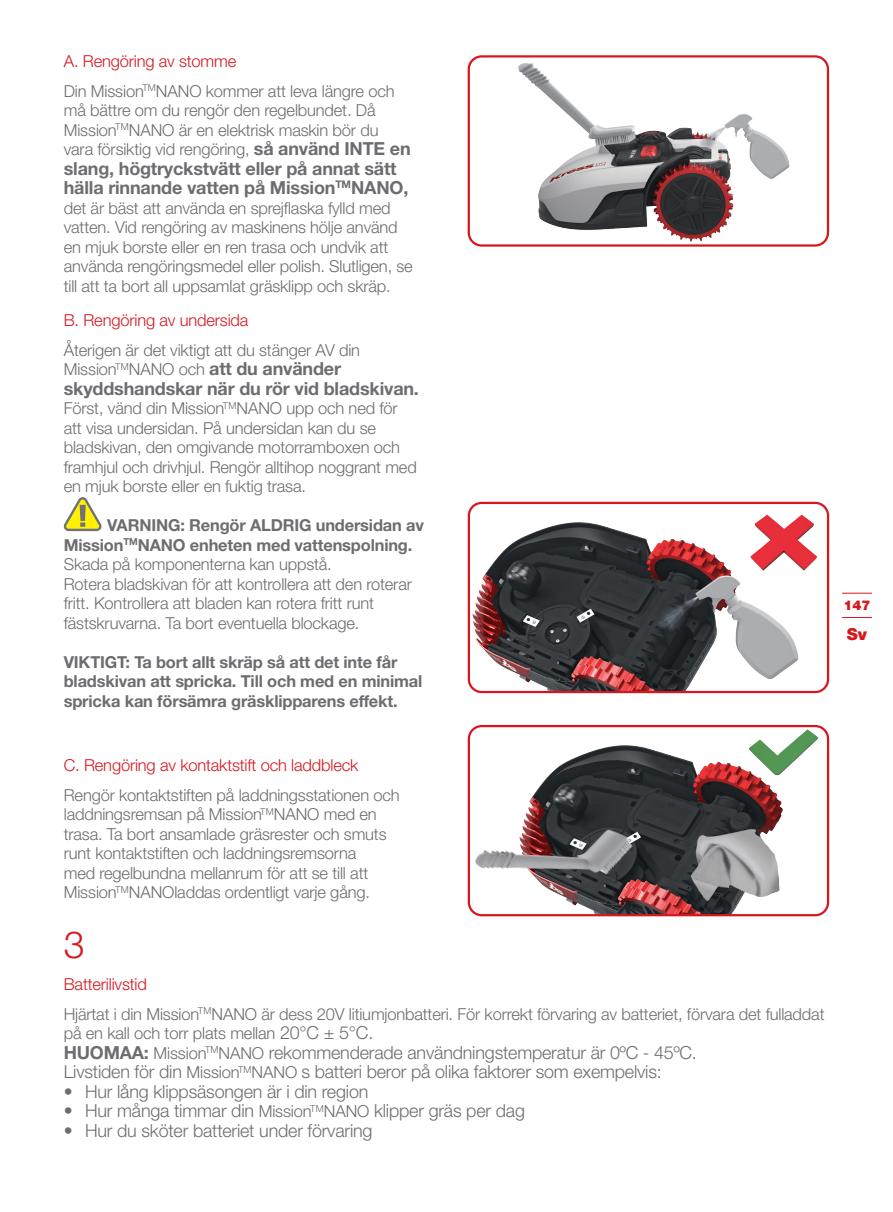
<style>
.page{position:relative;width:893px;height:1212px;background:#fff}
.page>*{position:absolute;margin:0;border:0;box-sizing:border-box;transform-origin:0 0}
.t1{font:300 37.5px "Helvetica Neue LT Std";color:#d7171f}
.t2{font:300 18px "Helvetica Neue LT Std";letter-spacing:-.01em;color:#6c6d70}
.t3{font:700 18px/19.5px "Helvetica Neue LT Std";letter-spacing:-.01em;color:#6c6d70}
.t4{font:300 16.5px/19.5px "Helvetica Neue LT Std";letter-spacing:-.01em;color:#6c6d70}
.t5{font:700 16.5px/19.5px "Helvetica Neue LT Std";letter-spacing:-.01em;color:#6c6d70}
.t6{font:300 16.5px "Helvetica Neue LT Std";letter-spacing:-.01em;color:#d7171f}
.t7{font:900 16.5px "Helvetica Neue LT Std";color:#d7171f}
.t8{font:900 13.5px "Helvetica Neue LT Std";color:#d7171f}
.s1{font-weight:700;font-size:18px}
.s2{font-weight:300}
.s3{font-size:18px}
.s4{font-weight:700}
.s5{font-size:16.5px}
.s6{font-family:"Univers";font-weight:900}
</style>
<div class="page">
<hr style="left:842px;top:617px;width:30px;height:1px;background:#d7171f">
<hr style="left:842px;top:593px;width:30px;height:1px;background:#d7171f">
<img style="left:524px;top:745px;width:259px;height:168px">
<div style="left:468px;top:725px;width:361px;height:191px;border:2px solid #d7171f;border-radius:13px"></div>
<img style="left:518px;top:63px;width:272px;height:179px">
<div style="left:468px;top:55px;width:361px;height:192px;border:2px solid #d7171f;border-radius:13px"></div>
<img style="left:469px;top:522px;width:262px;height:170px">
<div style="left:468px;top:502px;width:361px;height:191px;border:2px solid #d7171f;border-radius:13px"></div>
<img style="left:648px;top:571px;width:151px;height:112px">
<img style="left:685px;top:827px;width:98px;height:82px">
<img style="left:468px;top:820px;width:170px;height:66px">
<svg style="left:63px;top:497px;width:39px;height:34px"></svg>
<img style="left:746px;top:505px;width:75px;height:75px">
<img style="left:746px;top:725px;width:75px;height:64px">
<p class="t6" style="left:64px;top:51px;width:174px">A. Rengöring av stomme</p>
<p class="t4" style="left:64px;top:81px;width:348px">Din Mission<sup>TM</sup>NANO kommer att leva längre och må bättre om du rengör den regelbundet. Då Mission<sup>TM</sup>NANO är en elektrisk maskin bör du vara försiktig vid rengöring, <span class="s1">så använd INTE en</span></p>
<p class="t3" style="left:64px;top:158px;width:346px">slang, högtryckstvätt eller på annat sätt hälla rinnande vatten på Mission<sup>TM</sup>NANO,</p>
<p class="t4" style="left:64px;top:198px;width:351px">det är bäst att använda en sprejflaska fylld med vatten. Vid rengöring av maskinens hölje använd en mjuk borste eller en ren trasa och undvik att använda rengöringsmedel eller polish. Slutligen, se till att ta bort all uppsamlat gräsklipp och skräp.</p>
<p class="t6" style="left:64px;top:310px;width:186px">B. Rengöring av undersida</p>
<p class="t4" style="left:64px;top:340px;width:298px">Återigen är det viktigt att du stänger AV din<br>Mission<sup>TM</sup>NANO och <span class="s1">att du använder</span></p>
<p class="t3" style="left:64px;top:378px;width:357px">skyddshandskar när du rör vid bladskivan.</p>
<p class="t4" style="left:64px;top:398px;width:355px">Först, vänd din Mission<sup>TM</sup>NANO upp och ned för att visa undersidan. På undersidan kan du se bladskivan, den omgivande motorramboxen och framhjul och drivhjul. Rengör alltihop noggrant med en mjuk borste eller en fuktig trasa.</p>
<p class="t5" style="left:64px;top:515px;width:362px;text-indent:43px">VARNING: Rengör ALDRIG undersidan av<br>Mission<sup>TM</sup>NANO enheten med vattenspolning.<br><span class="s2">Skada på komponenterna kan uppstå.</span></p>
<p class="t4" style="left:64px;top:574px;width:350px">Rotera bladskivan för att kontrollera att den roterar fritt. Kontrollera att bladen kan rotera fritt runt fästskruvarna. Ta bort eventuella blockage.</p>
<p class="t5" style="left:64px;top:652px;width:360px">VIKTIGT: Ta bort allt skräp så att det inte får bladskivan att spricka. Till och med en minimal spricka kan försämra gräsklipparens effekt.</p>
<p class="t6" style="left:64px;top:755px;width:296px">C. Rengöring av kontaktstift och laddbleck</p>
<p class="t4" style="left:64px;top:785px;width:337px">Rengör kontaktstiften på laddningsstationen och laddningsremsan på Mission<sup>TM</sup>NANO med en trasa. Ta bort ansamlade gräsrester och smuts runt kontaktstiften och laddningsremsorna<br>med regelbundna mellanrum för att se till att Mission<sup>TM</sup>NANOladdas ordentligt varje gång.</p>
<p class="t1" style="left:64px;top:922px;width:22px">3</p>
<p class="t6" style="left:64px;top:974px;width:85px">Batterilivstid</p>
<p class="t4" style="left:64px;top:1004px;width:762px">Hjärtat i din Mission<sup>TM</sup>NANO är dess 20V litiumjonbatteri. För korrekt förvaring av batteriet, förvara det fulladdat på en kall och torr plats mellan <span class="s3">20°C ± 5°C.</span></p>
<p class="t2" style="left:64px;top:1041px;width:635px"><span class="s4">HUOMAA:</span> <span class="s5">Mission</span><sup>TM</sup><span class="s5">NANO</span> rekommenderade användningstemperatur är 0ºC - 45ºC.</p>
<p class="t2" style="left:64px;top:1061px;width:600px">Livstiden för din <span class="s5">Mission</span><sup>TM</sup><span class="s5">NANO</span> s batteri beror på olika faktorer som exempelvis:</p>
<p class="t2" style="left:64px;top:1080px;width:306px"><span class="s6">•</span> Hur lång klippsäsongen är i din region</p>
<p class="t2" style="left:64px;top:1100px;width:463px"><span class="s6">•</span> Hur många timmar din <span class="s5">Mission</span><sup>TM</sup><span class="s5">NANO</span> klipper gräs per dag</p>
<p class="t2" style="left:64px;top:1119px;width:310px"><span class="s6">•</span> Hur du sköter batteriet under förvaring</p>
<p class="t8" style="left:843px;top:597px;width:29px">147</p>
<p class="t7" style="left:847px;top:624px;width:22px">Sv</p>
</div>
